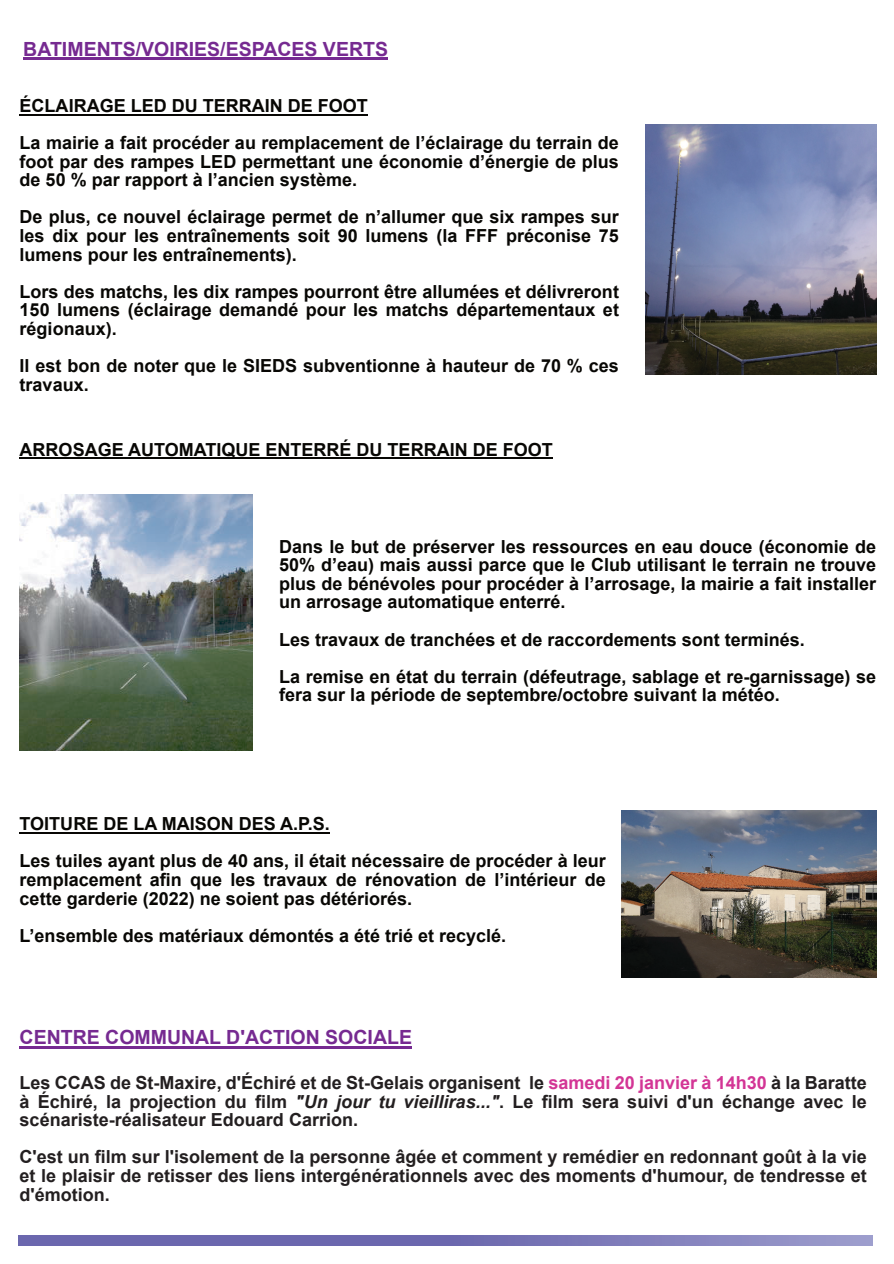
<style>
.page{position:relative;width:894px;height:1264px;background:#fff}
.page>*{position:absolute;margin:0;border:0;box-sizing:border-box;transform-origin:0 0}
.t1{font:700 19.5px "Arial";color:#762a91}
.t2{font:700 18px/18.6px "Arial";color:#080704}
.t3{font:700 18px/18.6px "Arial";color:#231f20;text-align:justify}
.s1{color:#d33595}
.s2{font-style:italic}
</style>
<div class="page">
<svg style="left:18px;top:1235px;width:854px;height:9px;background:#7774b5"></svg>
<hr style="left:23px;top:58px;width:365px;height:2px;background:#762a91">
<hr style="left:20px;top:114px;width:348px;height:2px;background:#080704">
<img style="left:645px;top:125px;width:230px;height:249px">
<hr style="left:20px;top:457px;width:532px;height:2px;background:#080704">
<img style="left:20px;top:495px;width:233px;height:255px">
<hr style="left:20px;top:832px;width:310px;height:2px;background:#080704">
<img style="left:621px;top:810px;width:255px;height:167px">
<hr style="left:20px;top:1046px;width:392px;height:2px;background:#762a91">
<p class="t1" style="left:23px;top:42px;width:366px">BATIMENTS/VOIRIES/ESPACES VERTS</p>
<p class="t2" style="left:20px;top:89px;width:600px;line-height:37.2px">ÉCLAIRAGE LED DU TERRAIN DE FOOT<br>La mairie a fait procéder au remplacement de l’éclairage du terrain de</p>
<p class="t2" style="left:20px;top:154px;width:600px">foot par des rampes LED permettant une économie d’énergie de plus de 50 % par rapport à l’ancien système.</p>
<p class="t2" style="left:20px;top:209px;width:600px;text-align:justify">De plus, ce nouvel éclairage permet de n’allumer que six rampes sur les dix pour les entraînements soit 90 lumens (la FFF préconise 75 lumens pour les entraînements).</p>
<p class="t2" style="left:20px;top:284px;width:600px;text-align:justify">Lors des matchs, les dix rampes pourront être allumées et délivreront 150 lumens (éclairage demandé pour les matchs départementaux et régionaux).</p>
<p class="t2" style="left:20px;top:358px;width:600px">Il est bon de noter que le SIEDS subventionne à hauteur de 70 % ces travaux.</p>
<p class="t2" style="left:20px;top:441px;width:534px">ARROSAGE AUTOMATIQUE ENTERRÉ DU TERRAIN DE FOOT</p>
<p class="t2" style="left:279px;top:538px;width:598px;text-align:justify">Dans le but de préserver les ressources en eau douce (économie de 50% d’eau) mais aussi parce que le Club utilisant le terrain ne trouve plus de bénévoles pour procéder à l’arrosage, la mairie a fait installer un arrosage automatique enterré.</p>
<p class="t2" style="left:279px;top:622px;width:598px;line-height:37.2px">Les travaux de tranchées et de raccordements sont terminés.<br>La remise en état du terrain (défeutrage, sablage et re-garnissage) se</p>
<p class="t2" style="left:279px;top:687px;width:502px">fera sur la période de septembre/octobre suivant la météo.</p>
<p class="t2" style="left:20px;top:806px;width:587px;line-height:37.2px">TOITURE DE LA MAISON DES A.P.S.<br>Les tuiles ayant plus de 40 ans, il était nécessaire de procéder à leur</p>
<p class="t2" style="left:20px;top:872px;width:587px">remplacement afin que les travaux de rénovation de l’intérieur de cette garderie (2022) ne soient pas détériorés.</p>
<p class="t2" style="left:20px;top:927px;width:488px">L’ensemble des matériaux démontés a été trié et recyclé.</p>
<p class="t1" style="left:20px;top:1029px;width:394px">CENTRE COMMUNAL D'ACTION SOCIALE</p>
<p class="t3" style="left:20px;top:1074px;width:848px">Les CCAS de St-Maxire, d'Échiré et de St-Gelais organisent le <span class="s1">samedi 20 janvier à 14h30</span> à la Baratte à Échiré, la projection du film <span class="s2">"Un jour tu vieilliras..."</span>. Le film sera suivi d'un échange avec le scénariste-réalisateur Edouard Carrion.</p>
<p class="t3" style="left:20px;top:1149px;width:848px">C'est un film sur l'isolement de la personne âgée et comment y remédier en redonnant goût à la vie et le plaisir de retisser des liens intergénérationnels avec des moments d'humour, de tendresse et d'émotion.</p>
</div>
